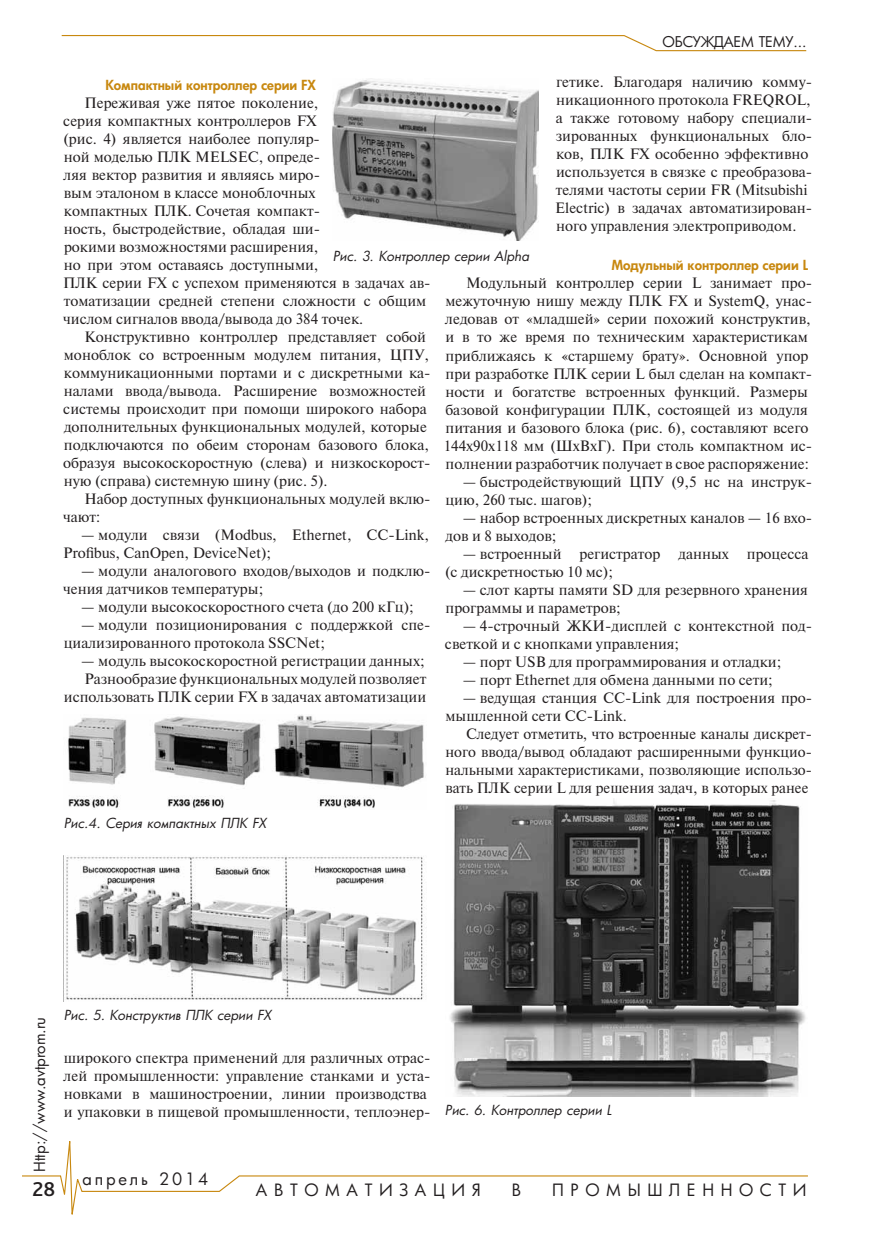
<style>
.page{position:relative;width:893px;height:1234px;background:#fff}
.page>*{position:absolute;margin:0;border:0;box-sizing:border-box;transform-origin:0 0}
.t1{font:500 21px "Bliss Pro";color:#231f20}
.t2{font:16.5px "Futura Cyr";letter-spacing:.4em;color:#231f20}
.t3{font:16.5px "Futura Cyr";letter-spacing:.17em;color:#231f20}
.t4{font:15px/18px "Newton";color:#231f20}
.t5{font:15px "Futura Cyr";color:#231f20}
.t6{font:14.4px "Futura Cyr";letter-spacing:-.01em;color:#231f20}
.t7{font:italic 13.5px "Futura Cyr";color:#231f20}
.t8{font:800 13.5px "Futura Cyr";color:#c8880f}
</style>
<div class="page">
<svg style="left:22px;top:1141px;width:786px;height:74px"></svg>
<svg style="left:61px;top:35px;width:746px;height:17px"></svg>
<img style="left:333px;top:78px;width:206px;height:162px">
<img style="left:68px;top:715px;width:356px;height:93px">
<img style="left:66px;top:857px;width:359px;height:143px">
<img style="left:450px;top:798px;width:356px;height:298px">
<p class="t6" style="left:662px;top:33px;width:145px">ОБСУЖДАЕМ ТЕМУ...</p>
<p class="t4" style="left:555px;top:73px;width:258px">гетике. Благодаря наличию комму&shy;никационного протокола FREQROL, а также готовому набору специали&shy;зированных функциональных бло&shy;ков, ПЛК FX особенно эффективно используется в связке с преобразова&shy;телями частоты серии FR (Mitsubishi Electric) в задачах автоматизирован&shy;ного управления электроприводом.</p>
<p class="t8" style="left:612px;top:257px;width:197px">Модульный контроллер серии L</p>
<p class="t4" style="left:444px;top:274px;width:370px;text-indent:22px">Модульный контроллер серии L занимает про&shy;межуточную нишу между ПЛК FX и SystemQ, унас&shy;ледовав от «младшей» серии похожий конструктив, и в то же время по техническим характеристикам приближаясь к «старшему брату». Основной упор при разработке ПЛК серии L был сделан на компакт&shy;ности и богатстве встроенных функций. Размеры базовой конфигурации ПЛК, состоящей из модуля питания и базового блока (рис. 6), составляют всего 144х90х118 мм (ШхВхГ). При столь компактном ис&shy;полнении разработчик получает в свое распоряжение:</p>
<p class="t4" style="left:445px;top:472px;width:368px;text-indent:17px">— быстродействующий ЦПУ (9,5 нс на инструк&shy;цию, 260 тыс. шагов);</p>
<p class="t4" style="left:446px;top:508px;width:368px;text-indent:17px">— набор встроенных дискретных каналов — 16 вхо&shy;дов и 8 выходов;</p>
<p class="t4" style="left:445px;top:544px;width:365px;text-indent:18px">— встроенный регистратор данных процесса (с дискретностью 10 мс);</p>
<p class="t4" style="left:445px;top:580px;width:364px;text-indent:17px">— слот карты памяти SD для резервного хранения программы и параметров;</p>
<p class="t4" style="left:445px;top:616px;width:369px;text-indent:18px">— 4‑строчный ЖКИ-дисплей с контекстной под&shy;светкой и с кнопками управления;</p>
<p class="t4" style="left:463px;top:652px;width:320px">— порт USB для программирования и отладки;</p>
<p class="t4" style="left:463px;top:670px;width:311px">— порт Ethernet для обмена данными по сети;</p>
<p class="t4" style="left:445px;top:688px;width:368px;text-indent:17px">— ведущая станция CC-Link для построения про&shy;мышленной сети CC-Link.</p>
<p class="t4" style="left:445px;top:724px;width:368px;text-align:justify;text-indent:21px">Следует отметить, что встроенные каналы дискрет&shy;ного ввода/вывод обладают расширенными функцио&shy;нальными характеристиками, позволяющие использо&shy;вать ПЛК серии L для решения задач, в которых ранее</p>
<p class="t8" style="left:105px;top:77px;width:212px">Компактный контроллер серии FX</p>
<p class="t4" style="left:63px;top:93px;width:369px;text-indent:21px">Переживая уже пятое поколение,<br>серия компактных контроллеров FX<br>(рис. 4) является наиболее популяр-<br>ной моделью ПЛК MELSEC, опреде-<br>ляя вектор развития и являясь миро-<br>вым эталоном в классе моноблочных<br>компактных ПЛК. Сочетая компакт-<br>ность, быстродействие, обладая ши-<br>рокими возможностями расширения,<br>но при этом оставаясь доступными,<br>ПЛК серии FX с успехом применяются в задачах ав&shy;томатизации средней степени сложности с общим числом сигналов ввода/вывода до 384 точек.</p>
<p class="t4" style="left:63px;top:327px;width:369px;text-indent:21px">Конструктивно контроллер представляет собой моноблок со встроенным модулем питания, ЦПУ, коммуникационными портами и с дискретными ка&shy;налами ввода/вывода. Расширение возможностей системы происходит при помощи широкого набора дополнительных функциональных модулей, которые подключаются по обеим сторонам базового блока, образуя высокоскоростную (слева) и низкоскорост&shy;ную (справа) системную шину (рис. 5).</p>
<p class="t4" style="left:63px;top:489px;width:369px;text-indent:21px">Набор доступных функциональных модулей вклю&shy;чают:</p>
<p class="t4" style="left:63px;top:525px;width:367px;text-indent:18px">— модули связи (Modbus, Ethernet, CC-Link,<br>Profibus, CanOpen, DeviceNet);</p>
<p class="t4" style="left:63px;top:561px;width:369px;text-indent:18px">— модули аналогового входов/выходов и подклю&shy;чения датчиков температуры;</p>
<p class="t4" style="left:81px;top:597px;width:334px">— модули высокоскоростного счета (до 200 кГц);</p>
<p class="t4" style="left:64px;top:615px;width:368px;text-indent:17px">— модули позиционирования c поддержкой спе&shy;циализированного протокола SSCNet;</p>
<p class="t4" style="left:64px;top:651px;width:364px;text-align:right">— модуль высокоскоростной регистрации данных;<br>Разнообразие функциональных модулей позволяет использовать ПЛК серии FX в задачах автоматизации</p>
<p class="t7" style="left:333px;top:247px;width:198px">Рис. 3. Контроллер серии Alpha</p>
<p class="t7" style="left:64px;top:814px;width:204px">Рис.4. Серия компактных ПЛК FX</p>
<p class="t7" style="left:64px;top:1005px;width:209px">Рис. 5. Конструктив ПЛК серии FX</p>
<p class="t5" style="left:30px;top:1171px;width:157px;rotate:-90deg">Http://www.avtprom.ru</p>
<p class="t4" style="left:64px;top:1047px;width:368px">широкого спектра применений для различных отрас&shy;лей промышленности: управление станками и уста&shy;новками в машиностроении, линии производства и упаковки в пищевой промышленности, теплоэнер-</p>
<p class="t7" style="left:445px;top:1101px;width:168px">Рис. 6. Контроллер серии L</p>
<p class="t3" style="left:83px;top:1168px;width:127px">апрель 2014</p>
<h1 class="t1" style="left:33px;top:1175px;width:24px">28</h1>
<p class="t2" style="left:256px;top:1179px;width:226px">АВТОМАТИЗАЦИЯ</p>
<p class="t2" style="left:512px;top:1179px;width:11px">В</p>
<p class="t2" style="left:552px;top:1179px;width:256px">ПРОМЫШЛЕННОСТИ</p>
</div>
